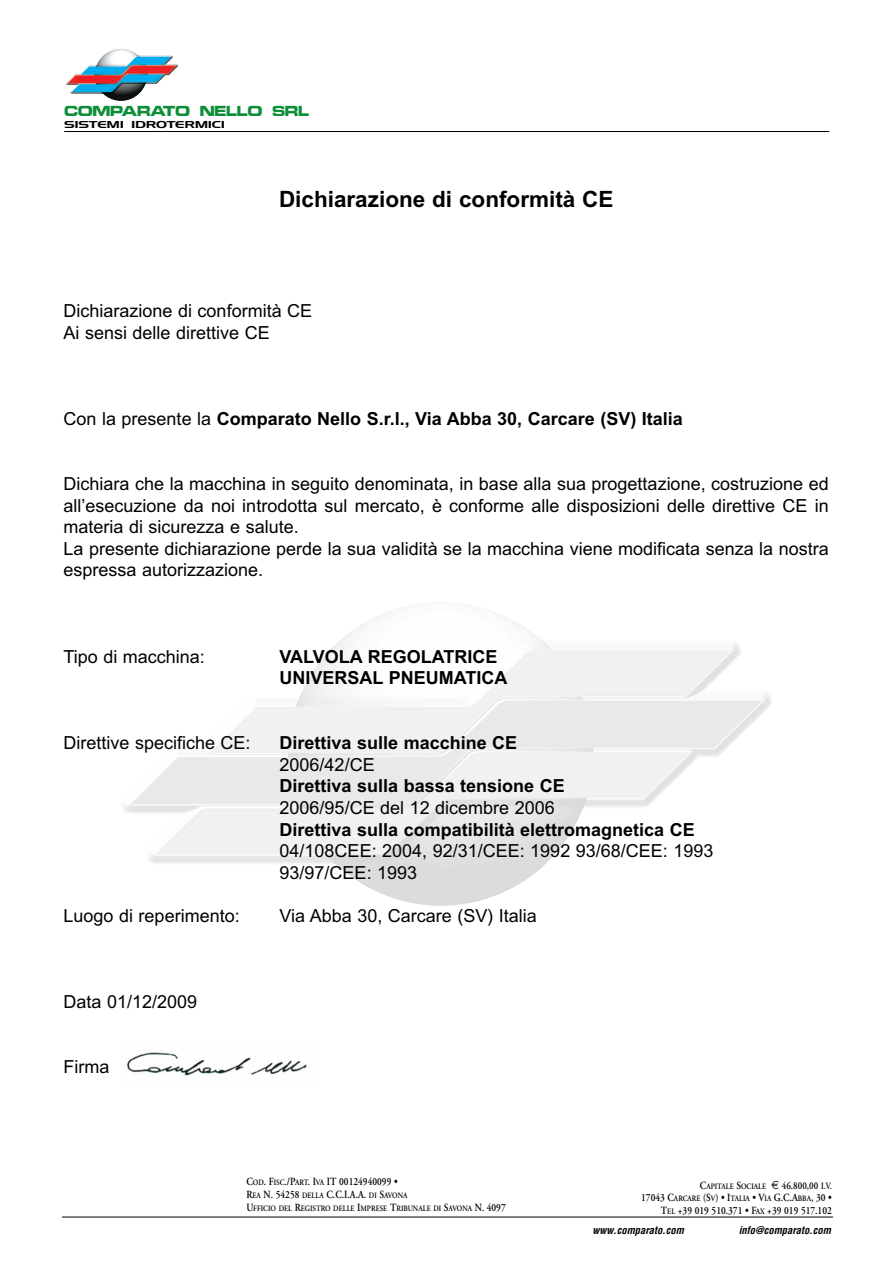
<style>
.page{position:relative;width:893px;height:1263px;background:#fff}
.page>*{position:absolute;margin:0;border:0;box-sizing:border-box;transform-origin:0 0}
.t1{font:700 22.5px "Arial";color:#000}
.t2{font:18px/21.6px "Arial";color:#000}
.t3{font:700 18px/21.6px "Arial";color:#000}
.t4{font:700 12.75px "Microgram Ext";letter-spacing:-.03em;color:#0e8e39}
.t5{font:600 10.95px/12.8px "Adobe Garamond";color:#000;text-align:right;scale:.85 1}
.t6{font:italic 700 condensed 10.5px "Helvetica";color:#000}
.t7{font:9.75px "Aero";letter-spacing:-.025em;color:#000;scale:1.45 1}
.t8{font:600 8.25px "Adobe Garamond";color:#000;scale:.85 1}
.s1{font-weight:400}
.s2{font-size:8.25px}
.s3{font-size:10.95px}
.s4{font-family:"Euro Sans";font-weight:400;font-size:12px}
.s5{font-size:10.5px}
.s6{font-size:9.6px}
</style>
<div class="page">
<img style="left:126px;top:1052px;width:181px;height:24px">
<img style="left:66px;top:49px;width:112px;height:52px">
<hr style="left:64px;top:131px;width:765px;height:1px;background:#000">
<hr style="left:62px;top:1217px;width:771px;height:1px;background:#000">
<p class="t4" style="left:64px;top:105px;width:246px">COMPARATO NELLO SRL</p>
<p class="t7" style="left:64px;top:119px;width:113px">SISTEMI IDROTERMICI</p>
<p class="t1" style="left:279px;top:186px;width:336px">Dichiarazione di conformità CE</p>
<p class="t2" style="left:64px;top:300px;width:250px">Dichiarazione di conformità CE<br>Ai sensi delle direttive CE</p>
<p class="t3" style="left:64px;top:408px;width:621px"><span class="s1">Con la presente la</span> Comparato Nello S.r.l., Via Abba 30, Carcare (SV) Italia</p>
<p class="t2" style="left:64px;top:473px;width:767px">Dichiara che la macchina in seguito denominata, in base alla sua progettazione, costruzione ed all’esecuzione da noi introdotta sul mercato, è conforme alle disposizioni delle direttive CE in materia di sicurezza e salute.<br>La presente dichiarazione perde la sua validità se la macchina viene modificata senza la nostra espressa autorizzazione.</p>
<p class="t2" style="left:64px;top:646px;width:143px">Tipo di macchina:</p>
<p class="t3" style="left:280px;top:646px;width:229px">VALVOLA REGOLATRICE<br>UNIVERSAL PNEUMATICA</p>
<p class="t2" style="left:64px;top:732px;width:189px">Direttive specifiche CE:</p>
<p class="t3" style="left:280px;top:732px;width:239px">Direttiva sulle macchine CE</p>
<p class="t2" style="left:280px;top:754px;width:97px">2006/42/CE</p>
<p class="t3" style="left:280px;top:775px;width:287px">Direttiva sulla bassa tensione CE</p>
<p class="t2" style="left:280px;top:797px;width:277px">2006/95/CE del 12 dicembre 2006</p>
<p class="t3" style="left:280px;top:818px;width:417px">Direttiva sulla compatibilità elettromagnetica CE</p>
<p class="t2" style="left:280px;top:840px;width:435px">04/108CEE: 2004, 92/31/CEE: 1992 93/68/CEE: 1993<br>93/97/CEE: 1993</p>
<p class="t2" style="left:64px;top:905px;width:178px">Luogo di reperimento:</p>
<p class="t2" style="left:280px;top:905px;width:259px">Via Abba 30, Carcare (SV) Italia</p>
<p class="t2" style="left:64px;top:991px;width:135px">Data 01/12/2009</p>
<p class="t2" style="left:64px;top:1056px;width:47px">Firma</p>
<p class="t5" style="left:246px;top:1176px;width:191px;text-align:left">C<span class="s2">OD</span>. F<span class="s2">ISC</span>./P<span class="s2">ART</span>. I<span class="s2">VA</span> IT 00124940099 •<br>R<span class="s2">EA</span> N. 54258 <span class="s2">DELLA</span> C.C.I.A.A. <span class="s2">DI</span> S<span class="s2">AVONA</span></p>
<p class="t8" style="left:246px;top:1205px;width:307px"><span class="s3">U</span>FFICIO DEL <span class="s3">R</span>EGISTRO DELLE <span class="s3">I</span>MPRESE <span class="s3">T</span>RIBUNALE DI <span class="s3">S</span>AVONA <span class="s3">N. 4097</span></p>
<p class="t8" style="left:700px;top:1182px;width:157px"><span class="s3">C</span>APITALE <span class="s3">S</span>OCIALE <span class="s4">€</span> <span class="s5">46.800,00</span> <span class="s6">I.V.</span></p>
<p class="t5" style="left:641px;top:1192px;width:226px">17043 C<span class="s2">ARCARE</span> (S<span class="s2">V</span>) • I<span class="s2">TALIA</span> • V<span class="s2">IA</span> G.C.A<span class="s2">BBA</span>, 30 •<br>T<span class="s2">EL</span> +39 019 510.371 • F<span class="s2">AX</span> +39 019 517.102</p>
<p class="t6" style="left:593px;top:1224px;width:93px">www.comparato.com</p>
<p class="t6" style="left:739px;top:1224px;width:94px">info@comparato.com</p>
</div>
